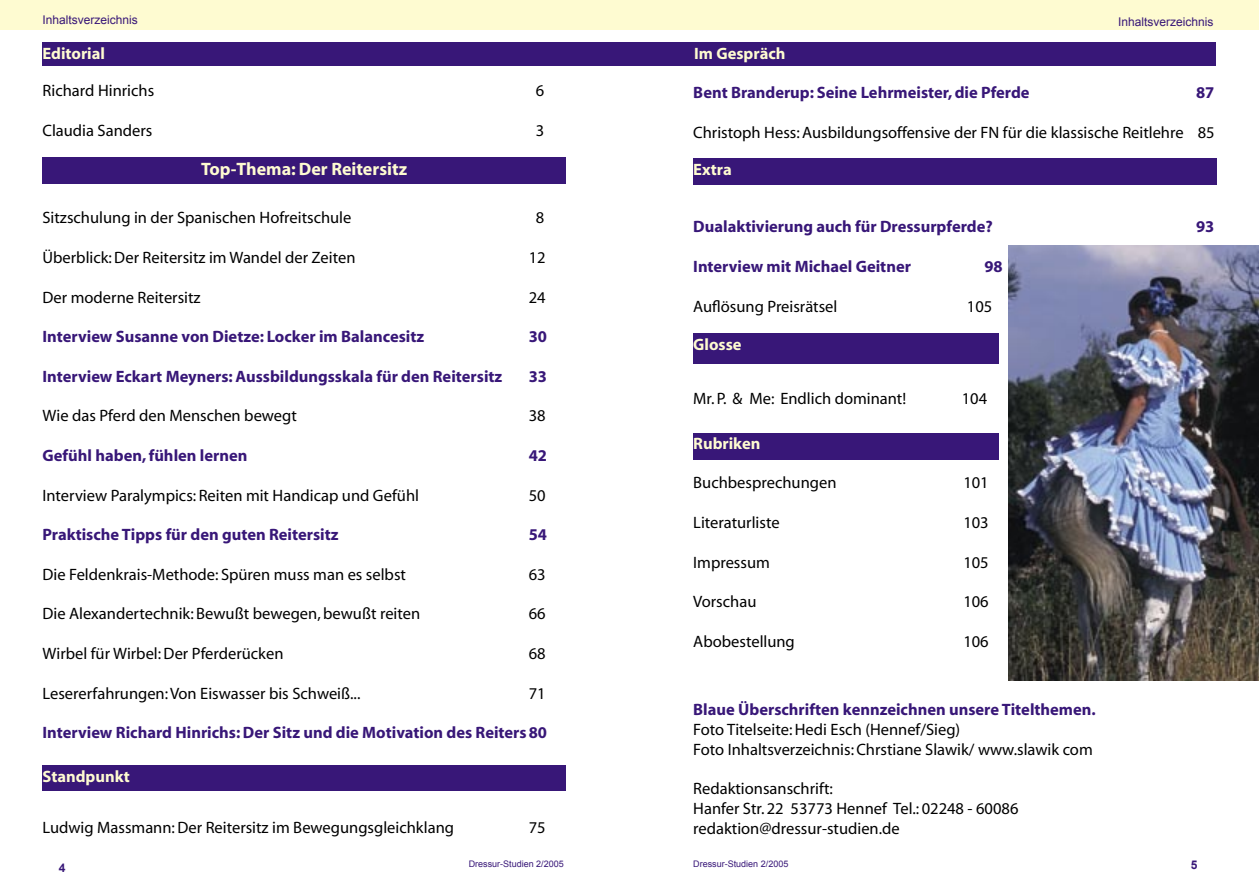
<style>
.page{position:relative;width:1259px;height:893px;background:#fff}
.page>*{position:absolute;margin:0;border:0;box-sizing:border-box;transform-origin:0 0}
.t1{font:700 18px "Myriad";color:#fefbd1}
.t2{font:16.5px "Myriad";color:#000}
.t3{font:700 16.5px "Myriad";color:#381778}
.t4{font:700 16.5px "Myriad";color:#fefbd1}
.t5{font:12px "Arial";color:#381778}
.t6{font:700 12px "Arial";color:#381778}
.t7{font:9px "Arial";color:#381778}
</style>
<div class="page">
<div style="left:0;top:0;width:629px;height:29px;background:#fefbd1"></div>
<div style="left:629px;top:0;width:630px;height:29px;background:#fefbd1"></div>
<div style="left:43px;top:43px;width:1173px;height:23px;background:#381778"></div>
<div style="left:43px;top:157px;width:523px;height:27px;background:#381778"></div>
<div style="left:693px;top:158px;width:523px;height:27px;background:#381778"></div>
<div style="left:693px;top:334px;width:305px;height:30px;background:#381778"></div>
<div style="left:693px;top:433px;width:305px;height:26px;background:#381778"></div>
<div style="left:43px;top:765px;width:523px;height:26px;background:#381778"></div>
<img style="left:1008px;top:245px;width:251px;height:435px">
<p class="t5" style="left:43px;top:12px;width:97px">Inhaltsverzeichnis</p>
<p class="t5" style="left:1118px;top:14px;width:97px">Inhaltsverzeichnis</p>
<p class="t4" style="left:43px;top:45px;width:64px">Editorial</p>
<p class="t4" style="left:694px;top:45px;width:93px">Im Gespräch</p>
<p class="t2" style="left:43px;top:83px;width:113px">Richard Hinrichs</p>
<p class="t2" style="left:536px;top:83px;width:10px">6</p>
<p class="t2" style="left:43px;top:122px;width:111px">Claudia Sanders</p>
<p class="t2" style="left:536px;top:122px;width:10px">3</p>
<p class="t1" style="left:201px;top:160px;width:207px">Top-Thema: Der Reitersitz</p>
<p class="t2" style="left:43px;top:210px;width:310px">Sitzschulung in der Spanischen Hofreitschule</p>
<p class="t2" style="left:536px;top:210px;width:10px">8</p>
<p class="t2" style="left:43px;top:249px;width:314px">Überblick: Der Reitersitz im Wandel der Zeiten</p>
<p class="t2" style="left:529px;top:249px;width:18px">12</p>
<p class="t2" style="left:43px;top:289px;width:160px">Der moderne Reitersitz</p>
<p class="t2" style="left:529px;top:289px;width:18px">24</p>
<p class="t3" style="left:43px;top:328px;width:383px">Interview Susanne von Dietze: Locker im Balancesitz</p>
<p class="t3" style="left:529px;top:328px;width:20px">30</p>
<p class="t3" style="left:43px;top:368px;width:461px">Interview Eckart Meyners: Aussbildungsskala für den Reitersitz</p>
<p class="t3" style="left:529px;top:368px;width:20px">33</p>
<p class="t2" style="left:43px;top:408px;width:256px">Wie das Pferd den Menschen bewegt</p>
<p class="t2" style="left:529px;top:408px;width:18px">38</p>
<p class="t3" style="left:43px;top:447px;width:206px">Gefühl haben, fühlen lernen</p>
<p class="t3" style="left:529px;top:447px;width:20px">42</p>
<p class="t2" style="left:43px;top:487px;width:378px">Interview Paralympics: Reiten mit Handicap und Gefühl</p>
<p class="t2" style="left:529px;top:487px;width:18px">50</p>
<p class="t3" style="left:43px;top:526px;width:297px">Praktische Tipps für den guten Reitersitz</p>
<p class="t3" style="left:529px;top:526px;width:20px">54</p>
<p class="t2" style="left:43px;top:566px;width:365px">Die Feldenkrais-Methode: Spüren muss man es selbst</p>
<p class="t2" style="left:529px;top:566px;width:18px">63</p>
<p class="t2" style="left:43px;top:606px;width:379px">Die Alexandertechnik: Bewußt bewegen, bewußt reiten</p>
<p class="t2" style="left:529px;top:606px;width:18px">66</p>
<p class="t2" style="left:43px;top:645px;width:242px">Wirbel für Wirbel: Der Pferderücken</p>
<p class="t2" style="left:529px;top:645px;width:18px">68</p>
<p class="t2" style="left:43px;top:685px;width:319px">Lesererfahrungen: Von Eiswasser bis Schweiß...</p>
<p class="t2" style="left:529px;top:685px;width:18px">71</p>
<p class="t3" style="left:43px;top:724px;width:506px">Interview Richard Hinrichs: Der Sitz und die Motivation des Reiters 80</p>
<p class="t3" style="left:693px;top:84px;width:338px">Bent Branderup: Seine Lehrmeister, die Pferde</p>
<p class="t3" style="left:1196px;top:84px;width:20px">87</p>
<p class="t2" style="left:693px;top:124px;width:523px">Christoph Hess: Ausbildungsoffensive der FN für die klassische Reitlehre 85</p>
<p class="t4" style="left:693px;top:161px;width:40px">Extra</p>
<p class="t3" style="left:693px;top:218px;width:301px">Dualaktivierung auch für Dressurpferde?</p>
<p class="t3" style="left:1196px;top:218px;width:20px">93</p>
<p class="t3" style="left:693px;top:258px;width:219px">Interview mit Michael Geitner</p>
<p class="t3" style="left:984px;top:258px;width:20px">98</p>
<p class="t2" style="left:693px;top:298px;width:146px">Auflösung Preisrätsel</p>
<p class="t2" style="left:967px;top:298px;width:27px">105</p>
<p class="t4" style="left:693px;top:336px;width:50px">Glosse</p>
<p class="t2" style="left:693px;top:390px;width:214px">Mr. P. &amp; Me: Endlich dominant!</p>
<p class="t2" style="left:962px;top:390px;width:27px">104</p>
<p class="t4" style="left:693px;top:435px;width:69px">Rubriken</p>
<p class="t2" style="left:693px;top:475px;width:145px">Buchbesprechungen</p>
<p class="t2" style="left:963px;top:475px;width:27px">101</p>
<p class="t2" style="left:693px;top:514px;width:88px">Literaturliste</p>
<p class="t2" style="left:963px;top:514px;width:27px">103</p>
<p class="t2" style="left:693px;top:554px;width:78px">Impressum</p>
<p class="t2" style="left:963px;top:554px;width:27px">105</p>
<p class="t2" style="left:693px;top:593px;width:65px">Vorschau</p>
<p class="t2" style="left:963px;top:593px;width:27px">106</p>
<p class="t2" style="left:693px;top:633px;width:103px">Abobestellung</p>
<p class="t2" style="left:963px;top:633px;width:27px">106</p>
<p class="t3" style="left:693px;top:701px;width:404px">Blaue Überschriften kennzeichnen unsere Titelthemen.</p>
<p class="t2" style="left:693px;top:721px;width:268px">Foto Titelseite: Hedi Esch (Hennef/Sieg)</p>
<p class="t2" style="left:693px;top:741px;width:401px">Foto Inhaltsverzeichnis: Chrstiane Slawik/ www.slawik com</p>
<p class="t2" style="left:693px;top:781px;width:141px">Redaktionsanschrift:</p>
<p class="t2" style="left:693px;top:800px;width:327px">Hanfer Str. 22 53773 Hennef Tel.: 02248 - 60086</p>
<p class="t2" style="left:693px;top:820px;width:208px">redaktion@dressur-studien.de</p>
<p class="t4" style="left:43px;top:768px;width:89px">Standpunkt</p>
<p class="t2" style="left:43px;top:819px;width:413px">Ludwig Massmann: Der Reitersitz im Bewegungsgleichklang</p>
<p class="t2" style="left:529px;top:819px;width:18px">75</p>
<p class="t6" style="left:59px;top:860px;width:8px">4</p>
<p class="t7" style="left:469px;top:858px;width:97px">Dressur-Studien 2/2005</p>
<p class="t7" style="left:693px;top:858px;width:97px">Dressur-Studien 2/2005</p>
<p class="t6" style="left:1191px;top:857px;width:8px">5</p>
</div>
